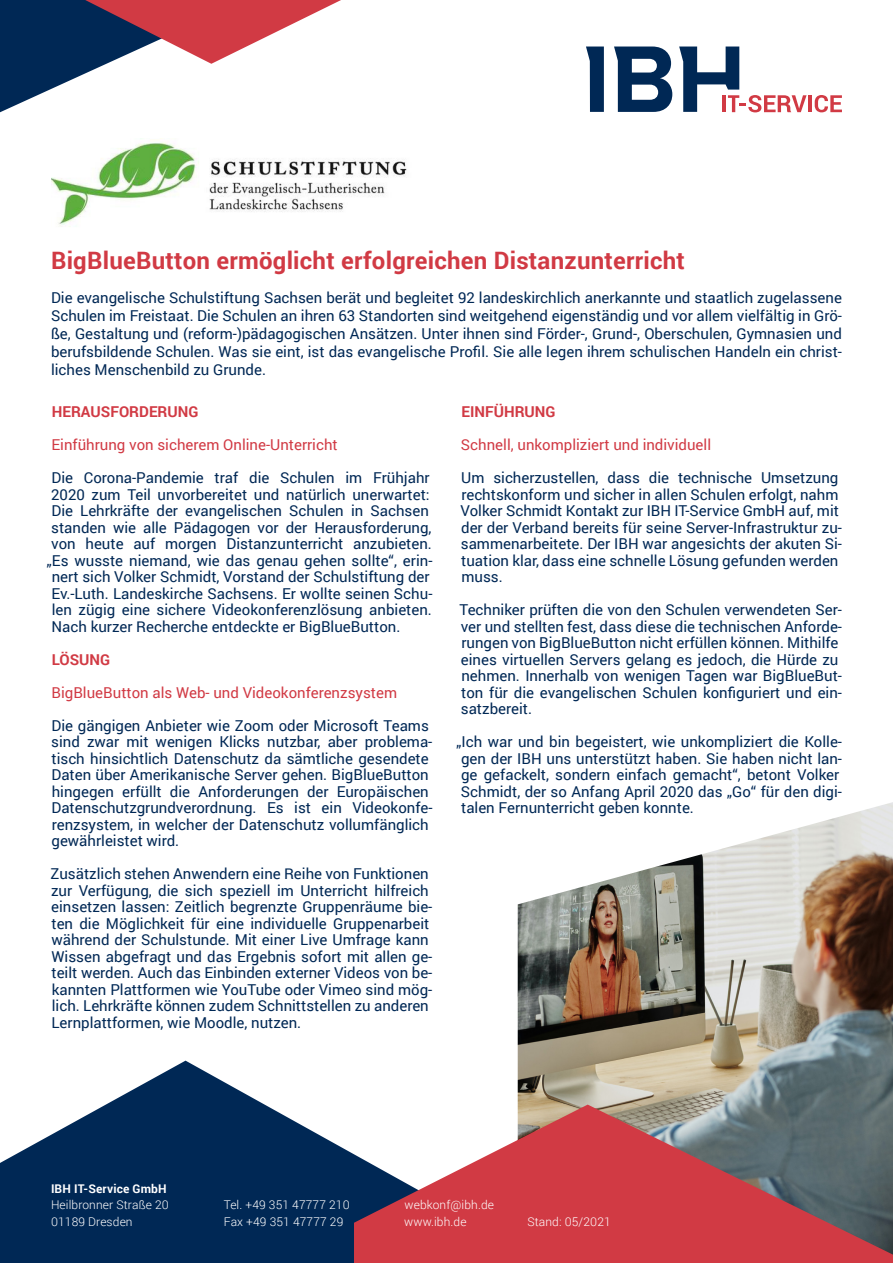
<style>
.page{position:relative;width:893px;height:1263px;background:#fff}
.page>*{position:absolute;margin:0;border:0;box-sizing:border-box;transform-origin:0 0}
.t1{font:700 24px "Roboto";letter-spacing:.01em;color:#d13a44}
.t2{font:15px/16.5px "Roboto";color:#002855}
.t3{font:15px "Roboto";color:#d13a44}
.t4{font:700 15px "Roboto";color:#d13a44}
.t5{font:300 12px "Roboto";letter-spacing:.01em;color:#fff}
.t6{font:700 12px "Roboto";letter-spacing:.01em;color:#fff}
</style>
<div class="page">
<img style="left:518px;top:802px;width:375px;height:302px">
<svg style="left:0;top:1061px;width:527px;height:202px;fill:#002855"></svg>
<svg style="left:354px;top:1104px;width:539px;height:159px;background:#b36269"></svg>
<svg style="left:0;top:0;width:341px;height:112px"></svg>
<img style="left:51px;top:138px;width:356px;height:89px">
<hr style="left:808px;top:95px;width:4px;height:17px;background:#d13a44">
<svg style="left:815px;top:95px;width:27px;height:17px"></svg>
<svg style="left:586px;top:47px;width:18px;height:65px"></svg>
<svg style="left:614px;top:47px;width:58px;height:65px"></svg>
<svg style="left:679px;top:47px;width:127px;height:65px"></svg>
<h1 class="t1" style="left:51px;top:243px;width:635px">BigBlueButton ermöglicht erfolgreichen Distanzunterricht</h1>
<p class="t2" style="left:51px;top:288px;width:792px;line-height:18px;text-align:justify">Die evangelische Schulstiftung Sachsen berät und begleitet 92 landeskirchlich anerkannte und staatlich zugelassene Schulen im Freistaat. Die Schulen an ihren 63 Standorten sind weitgehend eigenständig und vor allem vielfältig in Grö&shy;ße, Gestaltung und (reform-)pädagogischen Ansätzen. Unter ihnen sind Förder-, Grund-, Oberschulen, Gymnasien und berufsbildende Schulen. Was sie eint, ist das evangelische Profil. Sie alle legen ihrem schulischen Handeln ein christ&shy;liches Menschenbild zu Grunde.</p>
<p class="t4" style="left:461px;top:401px;width:96px">EINFÜHRUNG</p>
<p class="t3" style="left:461px;top:434px;width:252px">Schnell, unkompliziert und individuell</p>
<p class="t2" style="left:461px;top:469px;width:383px">Um sicherzustellen, dass die technische Umsetzung rechtskonform und sicher in allen Schulen erfolgt, nahm Volker Schmidt Kontakt zur IBH IT-Service GmbH auf, mit der der Verband bereits für seine Server-Infrastruktur zu&shy;sammenarbeitete. Der IBH war angesichts der akuten Si&shy;tuation klar, dass eine schnelle Lösung gefunden werden muss.</p>
<p class="t2" style="left:460px;top:601px;width:384px">Techniker prüften die von den Schulen verwendeten Ser&shy;ver und stellten fest, dass diese die technischen Anforde&shy;rungen von BigBlueButton nicht erfüllen können. Mithilfe eines virtuellen Servers gelang es jedoch, die Hürde zu nehmen. Innerhalb von wenigen Tagen war BigBlueBut&shy;ton für die evangelischen Schulen konfiguriert und ein&shy;satzbereit.</p>
<p class="t2" style="left:461px;top:733px;width:383px;text-indent:-5px">„Ich war und bin begeistert, wie unkompliziert die Kolle&shy;gen der IBH uns unterstützt haben. Sie haben nicht lan&shy;ge gefackelt, sondern einfach gemacht“, betont Volker Schmidt, der so Anfang April 2020 das „Go“ für den digi&shy;talen Fernunterricht geben konnte.</p>
<p class="t4" style="left:52px;top:401px;width:148px">HERAUSFORDERUNG</p>
<p class="t3" style="left:52px;top:434px;width:288px">Einführung von sicherem Online-Unterricht</p>
<p class="t2" style="left:52px;top:469px;width:380px">Die Corona-Pandemie traf die Schulen im Frühjahr</p>
<p class="t2" style="left:51px;top:485px;width:380px">2020 zum Teil unvorbereitet und natürlich unerwartet:</p>
<p class="t2" style="left:52px;top:502px;width:379px">Die Lehrkräfte der evangelischen Schulen in Sachsen</p>
<p class="t2" style="left:51px;top:518px;width:382px">standen wie alle Pädagogen vor der Herausforderung,</p>
<p class="t2" style="left:51px;top:535px;width:382px">von heute auf morgen Distanzunterricht anzubieten.</p>
<p class="t2" style="left:47px;top:551px;width:387px">„Es wusste niemand, wie das genau gehen sollte“, erin-</p>
<p class="t2" style="left:52px;top:568px;width:379px">nert sich Volker Schmidt, Vorstand der Schulstiftung der</p>
<p class="t2" style="left:52px;top:584px;width:382px">Ev.-Luth. Landeskirche Sachsens. Er wollte seinen Schu-</p>
<p class="t2" style="left:52px;top:601px;width:382px">len zügig eine sichere Videokonferenzlösung anbieten.</p>
<p class="t2" style="left:52px;top:617px;width:350px">Nach kurzer Recherche entdeckte er BigBlueButton.</p>
<p class="t4" style="left:52px;top:649px;width:60px">LÖSUNG</p>
<p class="t3" style="left:52px;top:682px;width:347px">BigBlueButton als Web- und Videokonferenzsystem</p>
<p class="t2" style="left:51px;top:716px;width:383px">Die gängigen Anbieter wie Zoom oder Microsoft Teams sind zwar mit wenigen Klicks nutzbar, aber problema&shy;tisch hinsichtlich Datenschutz da sämtliche gesendete Daten über Amerikanische Server gehen. BigBlueButton hingegen erfüllt die Anforderungen der Europäischen Datenschutzgrundverordnung. Es ist ein Videokonfe&shy;renzsystem, in welcher der Datenschutz vollumfänglich gewährleistet wird.</p>
<p class="t2" style="left:51px;top:865px;width:383px">Zusätzlich stehen Anwendern eine Reihe von Funktionen zur Verfügung, die sich speziell im Unterricht hilfreich einsetzen lassen: Zeitlich begrenzte Gruppenräume bie&shy;ten die Möglichkeit für eine individuelle Gruppenarbeit während der Schulstunde. Mit einer Live Umfrage kann Wissen abgefragt und das Ergebnis sofort mit allen ge&shy;teilt werden. Auch das Einbinden externer Videos von be&shy;kannten Plattformen wie YouTube oder Vimeo sind mög&shy;lich. Lehrkräfte können zudem Schnittstellen zu anderen Lernplattformen, wie Moodle, nutzen.</p>
<p class="t6" style="left:51px;top:1180px;width:117px">IBH IT-Service GmbH</p>
<p class="t5" style="left:51px;top:1196px;width:119px">Heilbronner Straße 20</p>
<p class="t5" style="left:224px;top:1196px;width:128px">Tel. +49 351 47777 210</p>
<p class="t5" style="left:404px;top:1196px;width:91px">webkonf@ibh.de</p>
<p class="t5" style="left:51px;top:1213px;width:83px">01189 Dresden</p>
<p class="t5" style="left:224px;top:1213px;width:121px">Fax +49 351 47777 29</p>
<p class="t5" style="left:404px;top:1213px;width:64px">www.ibh.de</p>
<p class="t5" style="left:527px;top:1213px;width:85px">Stand: 05/2021</p>
</div>
